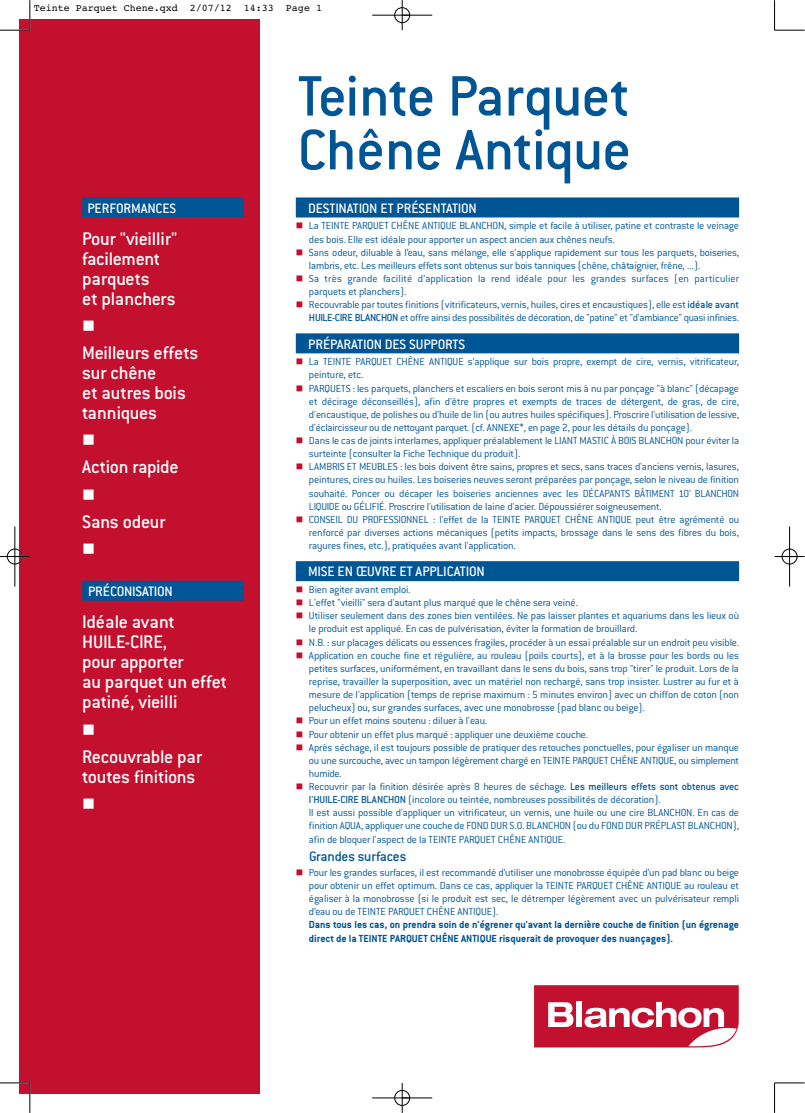
<style>
.page{position:relative;width:805px;height:1113px;background:#fff}
.page>*{position:absolute;margin:0;border:0;box-sizing:border-box;transform-origin:0 0}
.t1{font:500 62.5px/53.8px "Conduit ITC";letter-spacing:-.015em;color:#005595}
.t2{font:500 20px/20px "Conduit ITC";letter-spacing:-.015em;color:#fff}
.t3{font:500 15px "Conduit ITC";letter-spacing:-.01em;color:#fff}
.t4{font:500 15px "Conduit ITC";letter-spacing:-.015em;color:#005595}
.t5{font:300 11.25px/13.1px "Conduit ITC";letter-spacing:-.015em;color:#005595}
.t6{font:700 11.25px/13.1px "Conduit ITC";color:#005595}
.t7{font:10px "Courier";color:#000}
.s1{font-weight:500}
</style>
<div class="page">
<div style="left:19px;top:20px;width:241px;height:1073px;background:#c3102f"></div>
<div style="left:296px;top:197px;width:442px;height:20px;background:#005595"></div>
<div style="left:296px;top:333px;width:442px;height:20px;background:#005595"></div>
<div style="left:296px;top:561px;width:442px;height:20px;background:#005595"></div>
<div style="left:82px;top:197px;width:162px;height:20px;background:#005595"></div>
<div style="left:82px;top:581px;width:162px;height:20px;background:#005595"></div>
<svg style="left:534px;top:985px;width:204px;height:62px"></svg>
<hr style="left:30px;top:0;width:1px;height:30px;background:#000">
<hr style="left:0;top:30px;width:30px;height:1px;background:#000">
<hr style="left:774px;top:0;width:1px;height:30px;background:#000">
<hr style="left:774px;top:30px;width:30px;height:1px;background:#000">
<hr style="left:30px;top:1083px;width:1px;height:30px;background:#000">
<hr style="left:0;top:1082px;width:30px;height:1px;background:#000">
<hr style="left:774px;top:1083px;width:1px;height:30px;background:#000">
<hr style="left:774px;top:1082px;width:30px;height:1px;background:#000">
<div style="left:394px;top:7px;width:16px;height:16px;border:1px solid #fff;border-radius:50%"></div>
<div style="left:7px;top:549px;width:16px;height:15px;border:1px solid #fff;border-radius:50%"></div>
<hr style="left:372px;top:15px;width:60px;height:1px;background:#000">
<hr style="left:372px;top:1097px;width:60px;height:1px;background:#000">
<hr style="left:15px;top:526px;width:1px;height:60px;background:#000">
<hr style="left:789px;top:526px;width:1px;height:60px;background:#000">
<hr style="left:402px;top:0;width:1px;height:30px;background:#000">
<hr style="left:402px;top:1083px;width:1px;height:30px;background:#000">
<hr style="left:0;top:556px;width:30px;height:1px;background:#000">
<hr style="left:774px;top:556px;width:30px;height:1px;background:#000">
<div style="left:394px;top:8px;width:16px;height:15px;border:1px solid #000;border-radius:50%"></div>
<div style="left:394px;top:1090px;width:16px;height:15px;border:1px solid #000;border-radius:50%"></div>
<div style="left:7px;top:549px;width:15px;height:15px;border:1px solid #000;border-radius:50%"></div>
<div style="left:781px;top:549px;width:16px;height:15px;border:1px solid #000;border-radius:50%"></div>
<p class="t7" style="left:34px;top:5px;width:290px">Teinte Parquet Chene.qxd 2/07/12 14:33 Page 1</p>
<h3 class="t3" style="left:87px;top:203px;width:90px">PERFORMANCES</h3>
<h2 class="t2" style="left:82px;top:231px;width:97px">Pour "vieillir" facilement parquets<br>et planchers</h2>
<h2 class="t2" style="left:82px;top:345px;width:117px">Meilleurs effets sur chêne<br>et autres bois tanniques</h2>
<h2 class="t2" style="left:82px;top:459px;width:98px">Action rapide</h2>
<h2 class="t2" style="left:82px;top:513px;width:85px">Sans odeur</h2>
<h3 class="t3" style="left:88px;top:586px;width:86px">PRÉCONISATION</h3>
<h2 class="t2" style="left:82px;top:614px;width:146px">Idéale avant<br>HUILE-CIRE,<br>pour apporter<br>au parquet un effet patiné, vieilli</h2>
<h2 class="t2" style="left:82px;top:748px;width:121px">Recouvrable par toutes finitions</h2>
<h1 class="t1" style="left:297px;top:75px;width:335px">Teinte Parquet<br>Chêne Antique</h1>
<h3 class="t3" style="left:308px;top:203px;width:170px">DESTINATION ET PRÉSENTATION</h3>
<p class="t5" style="left:309px;top:220px;width:431px">La TEINTE PARQUET CHÊNE ANTIQUE BLANCHON, simple et facile à utiliser, patine et contraste le veinage des bois. Elle est idéale pour apporter un aspect ancien aux chênes neufs.<br>Sans odeur, diluable à l’eau, sans mélange, elle s'applique rapidement sur tous les parquets, boiseries, lambris, etc. Les meilleurs effets sont obtenus sur bois tanniques (chêne, châtaignier, frêne, ...).<br>Sa très grande facilité d’application la rend idéale pour les grandes surfaces (en particulier parquets et planchers).<br>Recouvrable par toutes finitions (vitrificateurs, vernis, huiles, cires et encaustiques), elle est <span class="s1">idéale avant HUILE-CIRE BLANCHON</span> et offre ainsi des possibilités de décoration, de "patine" et "d'ambiance" quasi infinies.</p>
<h3 class="t3" style="left:308px;top:339px;width:158px">PRÉPARATION DES SUPPORTS</h3>
<p class="t5" style="left:309px;top:356px;width:431px">La TEINTE PARQUET CHÊNE ANTIQUE s’applique sur bois propre, exempt de cire, vernis, vitrificateur, peinture, etc.<br>PARQUETS : les parquets, planchers et escaliers en bois seront mis à nu par ponçage "à blanc" (décapage et décirage déconseillés), afin d'être propres et exempts de traces de détergent, de gras, de cire, d'encaustique, de polishes ou d'huile de lin (ou autres huiles spécifiques). Proscrire l'utilisation de lessive, d'éclaircisseur ou de nettoyant parquet. (cf. ANNEXE*, en page 2, pour les détails du ponçage).<br>Dans le cas de joints interlames, appliquer préalablement le LIANT MASTIC À BOIS BLANCHON pour éviter la surteinte (consulter la Fiche Technique du produit).<br>LAMBRIS ET MEUBLES : les bois doivent être sains, propres et secs, sans traces d'anciens vernis, lasures, peintures, cires ou huiles. Les boiseries neuves seront préparées par ponçage, selon le niveau de finition souhaité. Poncer ou décaper les boiseries anciennes avec les DÉCAPANTS BÂTIMENT 10' BLANCHON LIQUIDE ou GÉLIFIÉ. Proscrire l'utilisation de laine d'acier. Dépoussiérer soigneusement.<br>CONSEIL DU PROFESSIONNEL : l'effet de la TEINTE PARQUET CHÊNE ANTIQUE peut être agrémenté ou renforcé par diverses actions mécaniques (petits impacts, brossage dans le sens des fibres du bois, rayures fines, etc.), pratiquées avant l'application.</p>
<h3 class="t3" style="left:308px;top:566px;width:178px">MISE EN ŒUVRE ET APPLICATION</h3>
<p class="t5" style="left:309px;top:584px;width:431px">Bien agiter avant emploi.<br>L'effet "vieilli" sera d'autant plus marqué que le chêne sera veiné.<br>Utiliser seulement dans des zones bien ventilées. Ne pas laisser plantes et aquariums dans les lieux où le produit est appliqué. En cas de pulvérisation, éviter la formation de brouillard.<br>N.B. : sur placages délicats ou essences fragiles, procéder à un essai préalable sur un endroit peu visible.<br>Application en couche fine et régulière, au rouleau (poils courts), et à la brosse pour les bords ou les petites surfaces, uniformément, en travaillant dans le sens du bois, sans trop "tirer" le produit. Lors de la reprise, travailler la superposition, avec un matériel non rechargé, sans trop insister. Lustrer au fur et à mesure de l'application (temps de reprise maximum : 5 minutes environ) avec un chiffon de coton (non pelucheux) ou, sur grandes surfaces, avec une monobrosse (pad blanc ou beige).<br>Pour un effet moins soutenu : diluer à l'eau.<br>Pour obtenir un effet plus marqué : appliquer une deuxième couche.<br>Après séchage, il est toujours possible de pratiquer des retouches ponctuelles, pour égaliser un manque ou une surcouche, avec un tampon légèrement chargé en TEINTE PARQUET CHÊNE ANTIQUE, ou simplement humide.<br>Recouvrir par la finition désirée après 8 heures de séchage. <span class="s1">Les meilleurs effets sont obtenus avec l'HUILE-CIRE BLANCHON</span> (incolore ou teintée, nombreuses possibilités de décoration).<br>Il est aussi possible d'appliquer un vitrificateur, un vernis, une huile ou une cire BLANCHON. En cas de finition AQUA, appliquer une couche de FOND DUR S.O. BLANCHON (ou du FOND DUR PRÉPLAST BLANCHON), afin de bloquer l'aspect de la TEINTE PARQUET CHÊNE ANTIQUE.</p>
<h3 class="t4" style="left:309px;top:851px;width:99px">Grandes surfaces</h3>
<p class="t5" style="left:309px;top:866px;width:431px;text-align:justify">Pour les grandes surfaces, il est recommandé d’utiliser une monobrosse équipée d’un pad blanc ou beige pour obtenir un effet optimum. Dans ce cas, appliquer la TEINTE PARQUET CHÊNE ANTIQUE au rouleau et égaliser à la monobrosse (si le produit est sec, le détremper légèrement avec un pulvérisateur rempli d’eau ou de TEINTE PARQUET CHÊNE ANTIQUE).</p>
<p class="t6" style="left:309px;top:919px;width:431px">Dans tous les cas, on prendra soin de n'égrener qu'avant la dernière couche de finition (un égrenage direct de la TEINTE PARQUET CHÊNE ANTIQUE risquerait de provoquer des nuançages).</p>
</div>
